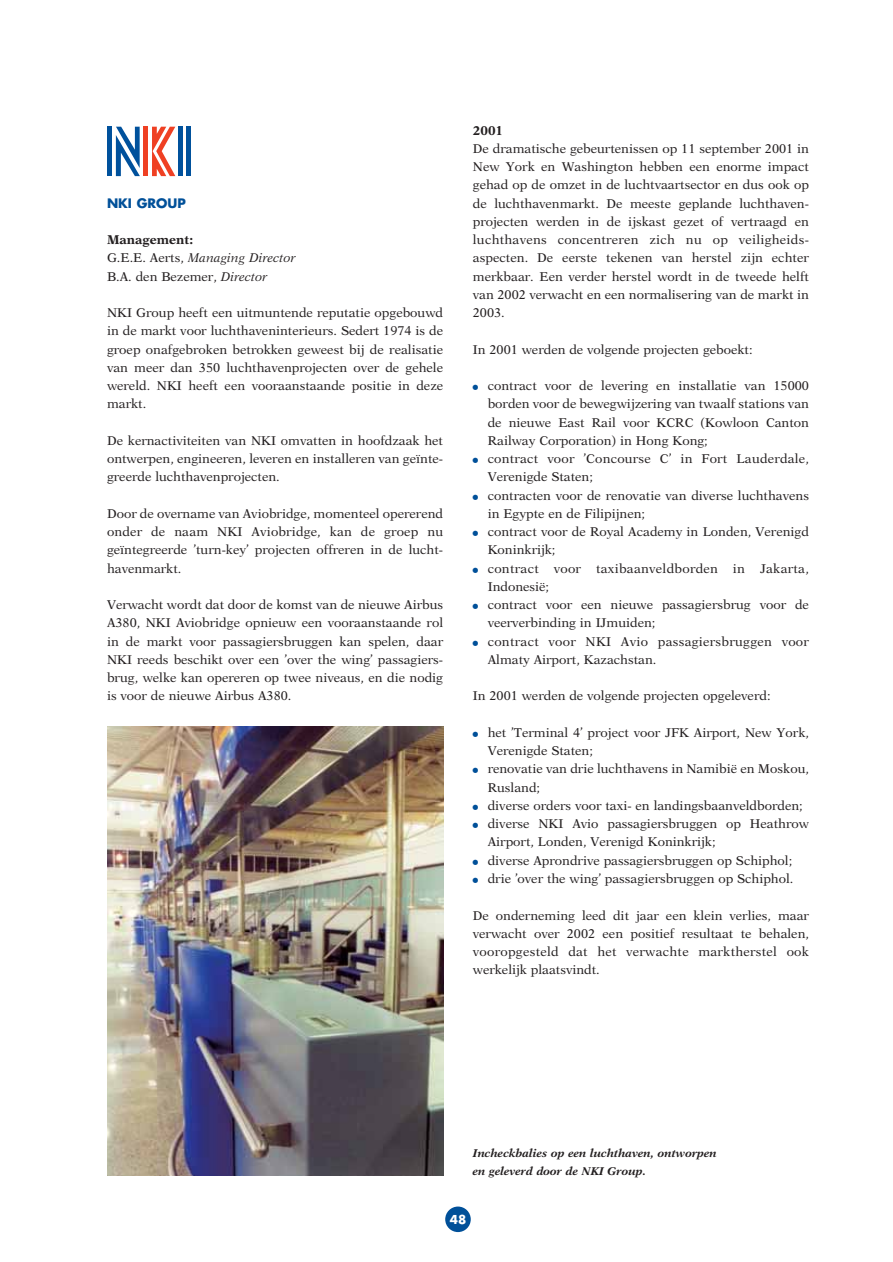
<style>
.page{position:relative;width:893px;height:1262px;background:#fff}
.page>*{position:absolute;margin:0;border:0;box-sizing:border-box;transform-origin:0 0}
.t1{font:12.75px/18.3px "New Aster";color:#231f20;text-align:justify}
.t2{font:12.75px "New Aster";letter-spacing:.02em;color:#231f20}
.t3{font:700 12.75px "Futura";color:#005099}
.t4{font:700 12.75px "New Aster";color:#231f20}
.t5{font:700 12px "Futura";color:#fff}
.t6{font:italic 700 11.25px/18.3px "New Aster";color:#231f20}
.s1{font-weight:700}
.s2{font-style:italic}
.s3{font-family:"AG Figures+Pi BQ";font-size:7.5px;color:#005099}
</style>
<div class="page">
<div style="left:445px;top:1206px;width:25px;height:26px;background:#005099;border-radius:50%"></div>
<img style="left:107px;top:726px;width:336px;height:449px">
<hr style="left:178px;top:127px;width:4px;height:49px;background:#00519c">
<div style="left:107px;top:127px;width:5px;height:49px;background:#00519c"></div>
<div style="left:186px;top:127px;width:5px;height:49px;background:#00519c"></div>
<div style="left:143px;top:127px;width:5px;height:49px;background:#ef4023"></div>
<svg style="left:116px;top:127px;width:24px;height:49px"></svg>
<svg style="left:152px;top:127px;width:23px;height:49px"></svg>
<p class="t3" style="left:107px;top:197px;width:80px">NKI GROUP</p>
<p class="t1" style="left:107px;top:231px;width:190px;text-align:left"><span class="s1">Management:<br></span>G.E.E. Aerts, <span class="s2">Managing Director<br></span>B.A. den Bezemer, <span class="s2">Director</span></p>
<p class="t1" style="left:107px;top:304px;width:337px">NKI Group heeft een uitmuntende reputatie opgebouwd in de markt voor luchthaveninterieurs. Sedert 1974 is de groep onafgebroken betrokken geweest bij de realisatie van meer dan 350 luchthavenprojecten over de gehele wereld. NKI heeft een vooraanstaande positie in deze markt.</p>
<p class="t1" style="left:107px;top:432px;width:337px">De kernactiviteiten van NKI omvatten in hoofdzaak het ontwerpen, engineeren, leveren en installeren van geïnte&shy;greerde luchthavenprojecten.</p>
<p class="t1" style="left:107px;top:505px;width:337px">Door de overname van Aviobridge, momenteel opererend onder de naam NKI Aviobridge, kan de groep nu geïntegreerde ’turn-key’ projecten offreren in de lucht&shy;havenmarkt.</p>
<p class="t1" style="left:107px;top:596px;width:337px">Verwacht wordt dat door de komst van de nieuwe Airbus A380, NKI Aviobridge opnieuw een vooraanstaande rol in de markt voor passagiersbruggen kan spelen, daar NKI reeds beschikt over een ’over the wing’ passagiers&shy;brug, welke kan opereren op twee niveaus, en die nodig is voor de nieuwe Airbus A380.</p>
<p class="t4" style="left:473px;top:125px;width:32px">2001</p>
<p class="t1" style="left:473px;top:140px;width:337px">De dramatische gebeurtenissen op 11 september 2001 in New York en Washington hebben een enorme impact gehad op de omzet in de luchtvaartsector en dus ook op de luchthavenmarkt. De meeste geplande luchthaven&shy;projecten werden in de ijskast gezet of vertraagd en luchthavens concentreren zich nu op veiligheids&shy;aspecten. De eerste tekenen van herstel zijn echter merkbaar. Een verder herstel wordt in de tweede helft van 2002 verwacht en een normalisering van de markt in 2003.</p>
<p class="t1" style="left:473px;top:341px;width:281px">In 2001 werden de volgende projecten geboekt:</p>
<p class="t1" style="left:473px;top:377px;width:337px"><span class="s3">X</span> contract voor de levering en installatie van 15000</p>
<p class="t1" style="left:487px;top:396px;width:323px">borden voor de bewegwijzering van twaalf stations van</p>
<p class="t1" style="left:487px;top:414px;width:323px">de nieuwe East Rail voor KCRC (Kowloon Canton</p>
<p class="t1" style="left:487px;top:432px;width:222px">Railway Corporation) in Hong Kong;</p>
<p class="t1" style="left:473px;top:450px;width:337px"><span class="s3">X</span> contract voor ’Concourse C’ in Fort Lauderdale,</p>
<p class="t1" style="left:487px;top:469px;width:107px">Verenigde Staten;</p>
<p class="t1" style="left:473px;top:487px;width:337px"><span class="s3">X</span> contracten voor de renovatie van diverse luchthavens</p>
<p class="t1" style="left:487px;top:505px;width:159px">in Egypte en de Filipijnen;</p>
<p class="t1" style="left:473px;top:523px;width:337px"><span class="s3">X</span> contract voor de Royal Academy in Londen, Verenigd</p>
<p class="t1" style="left:487px;top:542px;width:69px">Koninkrijk;</p>
<p class="t2" style="left:473px;top:563px;width:337px"><span class="s3">X</span> contract voor taxibaanveldborden in Jakarta,</p>
<p class="t1" style="left:487px;top:578px;width:63px">Indonesië;</p>
<p class="t1" style="left:473px;top:596px;width:337px"><span class="s3">X</span> contract voor een nieuwe passagiersbrug voor de</p>
<p class="t1" style="left:487px;top:615px;width:169px">veerverbinding in IJmuiden;</p>
<p class="t2" style="left:473px;top:636px;width:337px"><span class="s3">X</span> contract voor NKI Avio passagiersbruggen voor</p>
<p class="t1" style="left:487px;top:651px;width:170px">Almaty Airport, Kazachstan.</p>
<p class="t1" style="left:473px;top:688px;width:299px">In 2001 werden de volgende projecten opgeleverd:</p>
<p class="t1" style="left:473px;top:724px;width:337px"><span class="s3">X</span> het ’Terminal 4’ project voor JFK Airport, New York,</p>
<p class="t1" style="left:487px;top:742px;width:107px">Verenigde Staten;</p>
<p class="t1" style="left:473px;top:761px;width:337px"><span class="s3">X</span> renovatie van drie luchthavens in Namibië en Moskou,</p>
<p class="t1" style="left:487px;top:779px;width:54px">Rusland;</p>
<p class="t1" style="left:473px;top:797px;width:331px"><span class="s3">X</span> diverse orders voor taxi- en landingsbaanveldborden;</p>
<p class="t1" style="left:473px;top:815px;width:337px"><span class="s3">X</span> diverse NKI Avio passagiersbruggen op Heathrow</p>
<p class="t1" style="left:487px;top:834px;width:229px">Airport, Londen, Verenigd Koninkrijk;</p>
<p class="t1" style="left:473px;top:852px;width:321px"><span class="s3">X</span> diverse Aprondrive passagiersbruggen op Schiphol;</p>
<p class="t1" style="left:473px;top:870px;width:322px"><span class="s3">X</span> drie ’over the wing’ passagiersbruggen op Schiphol.</p>
<p class="t1" style="left:473px;top:907px;width:337px">De onderneming leed dit jaar een klein verlies, maar verwacht over 2002 een positief resultaat te behalen, vooropgesteld dat het verwachte marktherstel ook werkelijk plaatsvindt.</p>
<p class="t6" style="left:473px;top:1144px;width:245px">Incheckbalies op een luchthaven, ontworpen en geleverd door de NKI Group.</p>
<p class="t5" style="left:450px;top:1213px;width:18px">48</p>
</div>
